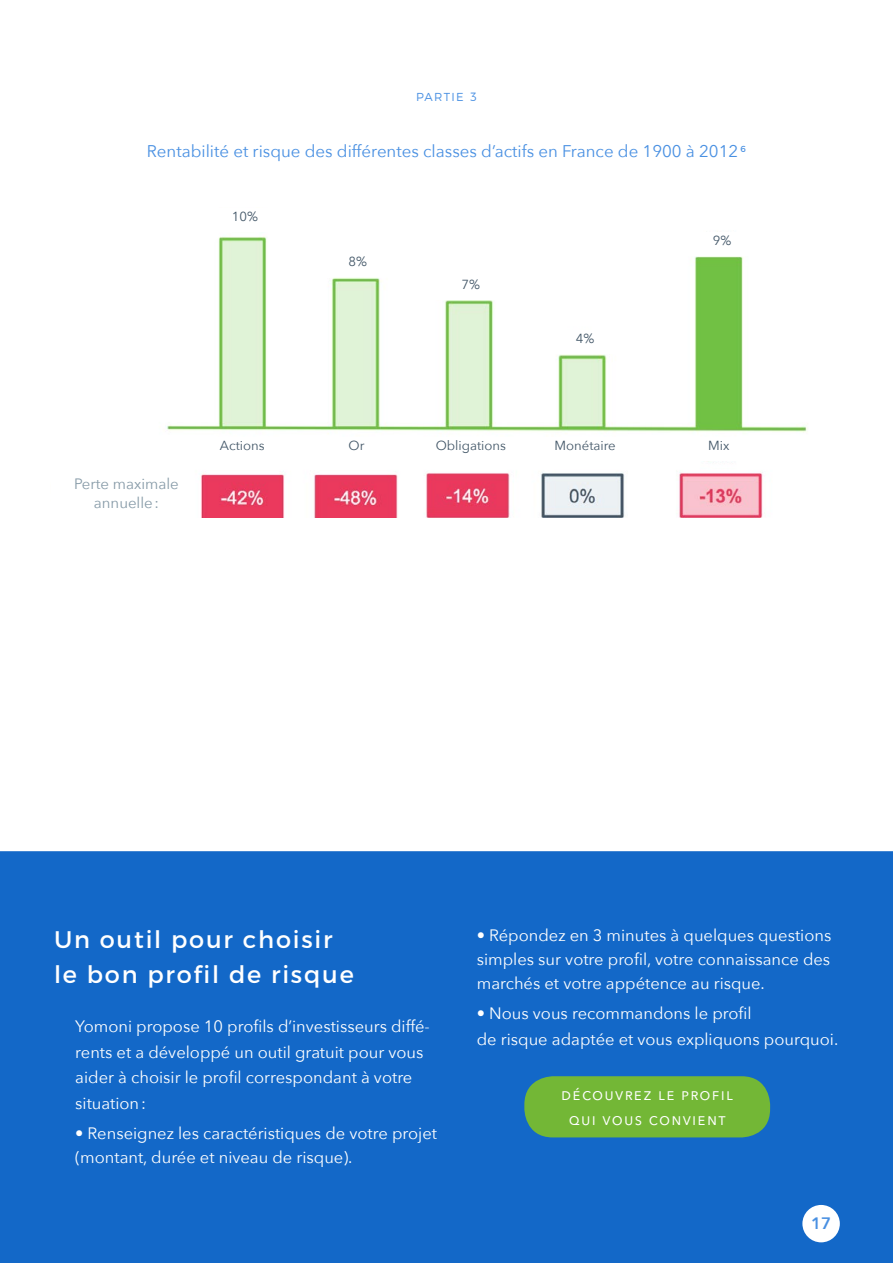
<style>
.page{position:relative;width:893px;height:1263px;background:#fff}
.page>*{position:absolute;margin:0;border:0;box-sizing:border-box;transform-origin:0 0}
.t1{font:24px/34.5px "Montserrat";letter-spacing:.075em;color:#fff}
.t2{font:16.95px "Avenir Next";color:#4990e2}
.t3{font:16.5px/25.5px "Avenir Next";color:#fff}
.t4{font:16.5px/25.5px "Avenir Next";letter-spacing:.075em;color:#fff;text-align:center}
.t5{font:600 16.5px "Avenir Next";color:#4990e2}
.t6{font:15px/18.8px "Avenir Next";color:#879ba8;text-align:center}
.t7{font:13.2px "Avenir Next";color:#425667}
.t8{font:300 11.55px "Montserrat";letter-spacing:.105em;color:#4990e2}
.s1{font-size:12px}
</style>
<div class="page">
<img style="left:166px;top:231px;width:642px;height:287px">
<div style="left:51px;top:474px;width:135px;height:51px;background:#fff"></div>
<div style="left:179px;top:437px;width:126px;height:24px;background:#fff"></div>
<div style="left:294px;top:437px;width:125px;height:24px;background:#fff"></div>
<div style="left:408px;top:437px;width:126px;height:24px;background:#fff"></div>
<div style="left:522px;top:437px;width:126px;height:24px;background:#fff"></div>
<div style="left:656px;top:437px;width:126px;height:24px;background:#fff"></div>
<div style="left:205px;top:208px;width:80px;height:24px;background:#fff"></div>
<div style="left:318px;top:253px;width:79px;height:24px;background:#fff"></div>
<div style="left:431px;top:276px;width:79px;height:24px;background:#fff"></div>
<div style="left:546px;top:330px;width:79px;height:24px;background:#fff"></div>
<div style="left:683px;top:232px;width:79px;height:24px;background:#fff"></div>
<div style="left:0;top:851px;width:893px;height:412px;background:#1368c8"></div>
<div style="left:524px;top:1076px;width:246px;height:61px;background:#73b736;border-radius:28px"></div>
<div style="left:802px;top:1205px;width:38px;height:37px;background:#fff;border-radius:50%"></div>
<p class="t8" style="left:416px;top:90px;width:62px">PARTIE <span class="s1">3</span></p>
<p class="t2" style="left:147px;top:137px;width:600px">Rentabilité et risque des différentes classes d’actifs en France de 1900 à 2012 <sup>6</sup></p>
<p class="t7" style="left:232px;top:205px;width:28px">10%</p>
<p class="t7" style="left:349px;top:251px;width:20px">8%</p>
<p class="t7" style="left:462px;top:273px;width:20px">7%</p>
<p class="t7" style="left:576px;top:328px;width:20px">4%</p>
<p class="t7" style="left:713px;top:229px;width:20px">9%</p>
<p class="t6" style="left:74px;top:474px;width:106px">Perte maximale annuelle:</p>
<p class="t7" style="left:220px;top:434px;width:46px">Actions</p>
<p class="t7" style="left:349px;top:434px;width:17px">Or</p>
<p class="t7" style="left:436px;top:434px;width:72px">Obligations</p>
<p class="t7" style="left:555px;top:434px;width:63px">Monétaire</p>
<p class="t7" style="left:708px;top:434px;width:23px">Mix</p>
<h1 class="t1" style="left:54px;top:922px;width:301px">Un outil pour choisir le bon profil de risque</h1>
<p class="t3" style="left:75px;top:1013px;width:356px">Yomoni propose 10 profils d’investisseurs diffé&shy;rents et a développé un outil gratuit pour vous aider à choisir le profil correspondant à votre situation:</p>
<p class="t3" style="left:75px;top:1120px;width:363px;line-height:24px">• Renseignez les caractéristiques de votre projet (montant, durée et niveau de risque).</p>
<p class="t3" style="left:477px;top:923px;width:356px;line-height:24px;text-align:justify">• Répondez en 3 minutes à quelques questions simples sur votre profil, votre connaissance des marchés et votre appétence au risque.</p>
<p class="t3" style="left:477px;top:1000px;width:363px">• Nous vous recommandons le profil<br>de risque adaptée et vous expliquons pourquoi.</p>
<p class="t4" style="left:561px;top:1080px;width:173px">découvrez le profil qui vous convient</p>
<p class="t5" style="left:811px;top:1209px;width:22px">17</p>
</div>
